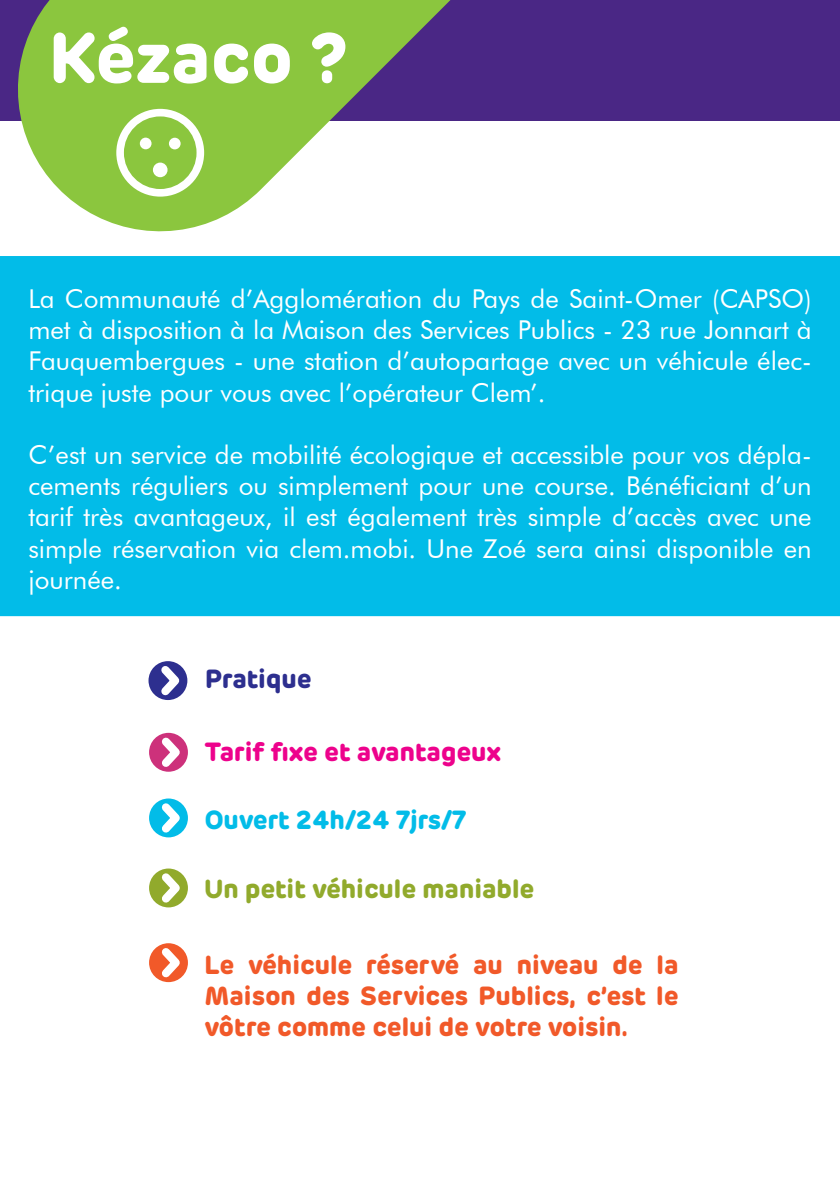
<style>
.page{position:relative;width:840px;height:1191px;background:#fff}
.page>*{position:absolute;margin:0;border:0;box-sizing:border-box;transform-origin:0 0}
.t1{font:700 71px "Rubrik";color:#fff}
.t2{font:26px/31.2px "Futura BT";color:#fff;text-align:justify}
.t3{font:700 26px/31.2px "Rubrik";color:#f15929;text-align:justify}
.t4{font:700 26px "Rubrik";color:#91aa2c}
.t5{font:700 26px "Rubrik";color:#ed028c}
.t6{font:700 26px "Rubrik";color:#02bce8}
.t7{font:700 26px "Rubrik";color:#2d2f8f}
</style>
<div class="page">
<div style="left:0;top:256px;width:839px;height:360px;background:#02bce8"></div>
<svg style="left:0;top:0;width:839px;height:232px"></svg>
<svg style="left:116px;top:109px;width:88px;height:88px"></svg>
<svg style="left:148px;top:661px;width:39px;height:39px"></svg>
<svg style="left:154px;top:661px;width:32px;height:39px"></svg>
<div style="left:149px;top:733px;width:39px;height:38px;background:#cd317b;border-radius:50%"></div>
<svg style="left:154px;top:732px;width:33px;height:40px"></svg>
<div style="left:149px;top:798px;width:39px;height:39px;background:#02bce8;border-radius:50%"></div>
<svg style="left:154px;top:798px;width:33px;height:40px"></svg>
<div style="left:149px;top:943px;width:39px;height:39px;background:#f15929;border-radius:50%"></div>
<svg style="left:154px;top:943px;width:33px;height:40px"></svg>
<div style="left:149px;top:868px;width:39px;height:39px;background:#91aa2c;border-radius:50%"></div>
<svg style="left:154px;top:868px;width:33px;height:40px"></svg>
<p class="t1" style="left:49px;top:13px;width:301px">Kézaco ?</p>
<p class="t2" style="left:28px;top:283px;width:784px">La Communauté d’Agglomération du Pays de Saint-Omer (CAPSO) met à disposition à la Maison des Services Publics - 23 rue Jonnart à Fauquembergues - une station d’autopartage avec un véhicule élec&shy;trique juste pour vous avec l’opérateur Clem’.</p>
<p class="t2" style="left:28px;top:439px;width:784px">C’est un service de mobilité écologique et accessible pour vos dépla&shy;cements réguliers ou simplement pour une course. Bénéficiant d’un tarif très avantageux, il est également très simple d’accès avec une simple réservation via clem.mobi. Une Zoé sera ainsi disponible en journée.</p>
<p class="t7" style="left:205px;top:663px;width:108px">Pratique</p>
<p class="t5" style="left:204px;top:735px;width:298px">Tarif fixe et avantageux</p>
<p class="t6" style="left:204px;top:803px;width:263px">Ouvert 24h/24 7jrs/7</p>
<p class="t4" style="left:204px;top:872px;width:331px">Un petit véhicule maniable</p>
<p class="t3" style="left:204px;top:949px;width:475px">Le véhicule réservé au niveau de la Maison des Services Publics, c’est le vôtre comme celui de votre voisin.</p>
</div>
